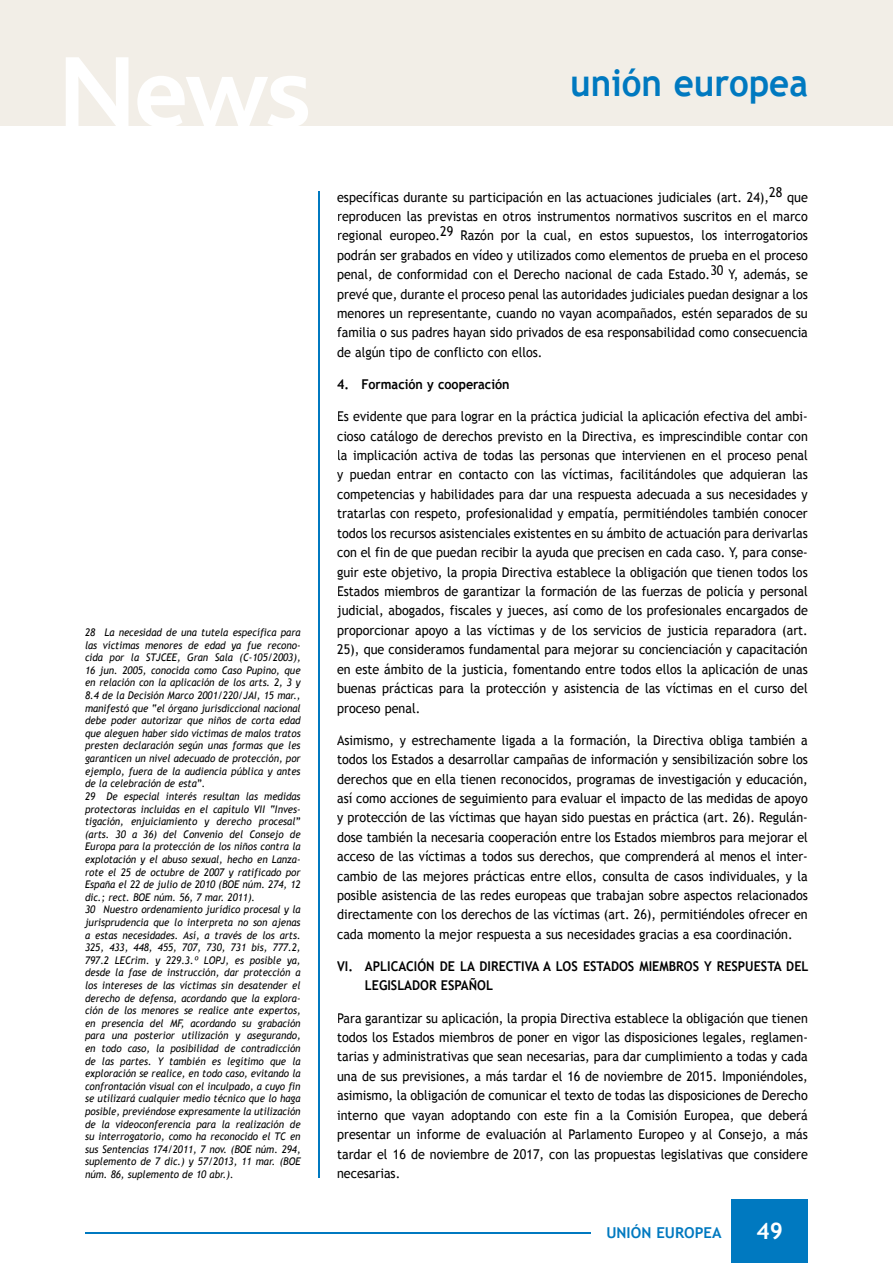
<style>
.page{position:relative;width:893px;height:1263px;background:#fff}
.page>*{position:absolute;margin:0;border:0;box-sizing:border-box;transform-origin:0 0}
.t1{font:700 105.45px "Bliss";color:#fff}
.t2{font:700 37.5px "Trebuchet MS";color:#0079c0;scale:.93 1}
.t3{font:700 22.5px "Trebuchet MS";color:#fff}
.t4{font:700 15px "Trebuchet MS";color:#0079c0}
.t5{font:13.5px/19.4px "Trebuchet MS";color:#000;text-align:justify;scale:.93 1}
.t6{font:700 13.5px/19.4px "Trebuchet MS";color:#000;scale:.93 1}
.t7{font:italic 10.5px/12.6px "Trebuchet MS";color:#000;scale:.93 1}
</style>
<div class="page">
<div style="left:0;top:0;width:893px;height:125px;background:#f2eee7"></div>
<hr style="left:318px;top:192px;width:1px;height:986px;background:#0079c0">
<hr style="left:85px;top:1232px;width:655px;height:2px;background:#0079c0">
<div style="left:731px;top:1199px;width:77px;height:64px;background:#0079c0"></div>
<div style="left:591px;top:1224px;width:140px;height:16px;background:#fff"></div>
<h1 class="t1" style="left:59px;top:37px;width:254px">News</h1>
<p class="t7" style="left:85px;top:626px;width:233px">28 La necesidad de una tutela específica para las víctimas menores de edad ya fue recono&shy;cida por la STJCEE, Gran Sala (C-105/2003), 16 jun. 2005, conocida como Caso Pupino, que en relación con la aplicación de los arts. 2, 3 y 8.4 de la Decisión Marco 2001/220/JAI, 15 mar., manifestó que “el órgano jurisdiccional nacional debe poder autorizar que niños de corta edad que aleguen haber sido víctimas de malos tratos presten declaración según unas formas que les garanticen un nivel adecuado de protección, por ejemplo, fuera de la audiencia pública y antes de la celebración de esta”.<br>29 De especial interés resultan las medidas protectoras incluidas en el capítulo VII “Inves&shy;tigación, enjuiciamiento y derecho procesal” (arts. 30 a 36) del Convenio del Consejo de Europa para la protección de los niños contra la explotación y el abuso sexual, hecho en Lanza&shy;rote el 25 de octubre de 2007 y ratificado por España el 22 de julio de 2010 (BOE núm. 274, 12 dic.; rect. BOE núm. 56, 7 mar. 2011).<br>30 Nuestro ordenamiento jurídico procesal y la jurisprudencia que lo interpreta no son ajenas a estas necesidades. Así, a través de los arts.<br>325, 433, 448, 455, 707, 730, 731 bis, 777.2, 797.2 LECrim. y 229.3.º LOPJ, es posible ya, desde la fase de instrucción, dar protección a los intereses de las víctimas sin desatender el derecho de defensa, acordando que la explora&shy;ción de los menores se realice ante expertos, en presencia del MF, acordando su grabación para una posterior utilización y asegurando, en todo caso, la posibilidad de contradicción de las partes. Y también es legítimo que la exploración se realice, en todo caso, evitando la confrontación visual con el inculpado, a cuyo fin se utilizará cualquier medio técnico que lo haga posible, previéndose expresamente la utilización de la videoconferencia para la realización de su interrogatorio, como ha reconocido el TC en sus Sentencias 174/2011, 7 nov. (BOE núm. 294, suplemento de 7 dic.) y 57/2013, 11 mar. (BOE núm. 86, suplemento de 10 abr.).</p>
<h2 class="t2" style="left:570px;top:59px;width:257px">unión europea</h2>
<p class="t5" style="left:337px;top:187px;width:508px">específicas durante su participación en las actuaciones judiciales (art. 24),28 que reproducen las previstas en otros instrumentos normativos suscritos en el marco regional europeo.29 Razón por la cual, en estos supuestos, los interrogatorios podrán ser grabados en vídeo y utilizados como elementos de prueba en el proceso penal, de conformidad con el Derecho nacional de cada Estado.30 Y, además, se prevé que, durante el proceso penal las autoridades judiciales puedan designar a los menores un representante, cuando no vayan acompañados, estén separados de su familia o sus padres hayan sido privados de esa responsabilidad como consecuencia de algún tipo de conflicto con ellos.</p>
<p class="t6" style="left:337px;top:375px;width:187px">4. Formación y cooperación</p>
<p class="t5" style="left:337px;top:407px;width:508px">Es evidente que para lograr en la práctica judicial la aplicación efectiva del ambi&shy;cioso catálogo de derechos previsto en la Directiva, es imprescindible contar con la implicación activa de todas las personas que intervienen en el proceso penal y puedan entrar en contacto con las víctimas, facilitándoles que adquieran las competencias y habilidades para dar una respuesta adecuada a sus necesidades y tratarlas con respeto, profesionalidad y empatía, permitiéndoles también conocer todos los recursos asistenciales existentes en su ámbito de actuación para derivarlas con el fin de que puedan recibir la ayuda que precisen en cada caso. Y, para conse&shy;guir este objetivo, la propia Directiva establece la obligación que tienen todos los Estados miembros de garantizar la formación de las fuerzas de policía y personal judicial, abogados, fiscales y jueces, así como de los profesionales encargados de proporcionar apoyo a las víctimas y de los servicios de justicia reparadora (art.<br>25), que consideramos fundamental para mejorar su concienciación y capacitación en este ámbito de la justicia, fomentando entre todos ellos la aplicación de unas buenas prácticas para la protección y asistencia de las víctimas en el curso del proceso penal.</p>
<p class="t5" style="left:337px;top:730px;width:508px">Asimismo, y estrechamente ligada a la formación, la Directiva obliga también a todos los Estados a desarrollar campañas de información y sensibilización sobre los derechos que en ella tienen reconocidos, programas de investigación y educación, así como acciones de seguimiento para evaluar el impacto de las medidas de apoyo y protección de las víctimas que hayan sido puestas en práctica (art. 26). Regulán&shy;dose también la necesaria cooperación entre los Estados miembros para mejorar el acceso de las víctimas a todos sus derechos, que comprenderá al menos el inter&shy;cambio de las mejores prácticas entre ellos, consulta de casos individuales, y la posible asistencia de las redes europeas que trabajan sobre aspectos relacionados directamente con los derechos de las víctimas (art. 26), permitiéndoles ofrecer en cada momento la mejor respuesta a sus necesidades gracias a esa coordinación.</p>
<p class="t6" style="left:365px;top:956px;width:478px;text-indent:-28px">VI. APLICACIÓN DE LA DIRECTIVA A LOS ESTADOS MIEMBROS Y RESPUESTA DEL<br>LEGISLADOR ESPAÑOL</p>
<p class="t5" style="left:337px;top:1008px;width:508px">Para garantizar su aplicación, la propia Directiva establece la obligación que tienen todos los Estados miembros de poner en vigor las disposiciones legales, reglamen&shy;tarias y administrativas que sean necesarias, para dar cumplimiento a todas y cada una de sus previsiones, a más tardar el 16 de noviembre de 2015. Imponiéndoles, asimismo, la obligación de comunicar el texto de todas las disposiciones de Derecho interno que vayan adoptando con este fin a la Comisión Europea, que deberá presentar un informe de evaluación al Parlamento Europeo y al Consejo, a más tardar el 16 de noviembre de 2017, con las propuestas legislativas que considere necesarias.</p>
<p class="t4" style="left:606px;top:1223px;width:117px">UNIÓN EUROPEA</p>
<h3 class="t3" style="left:756px;top:1216px;width:28px">49</h3>
</div>
